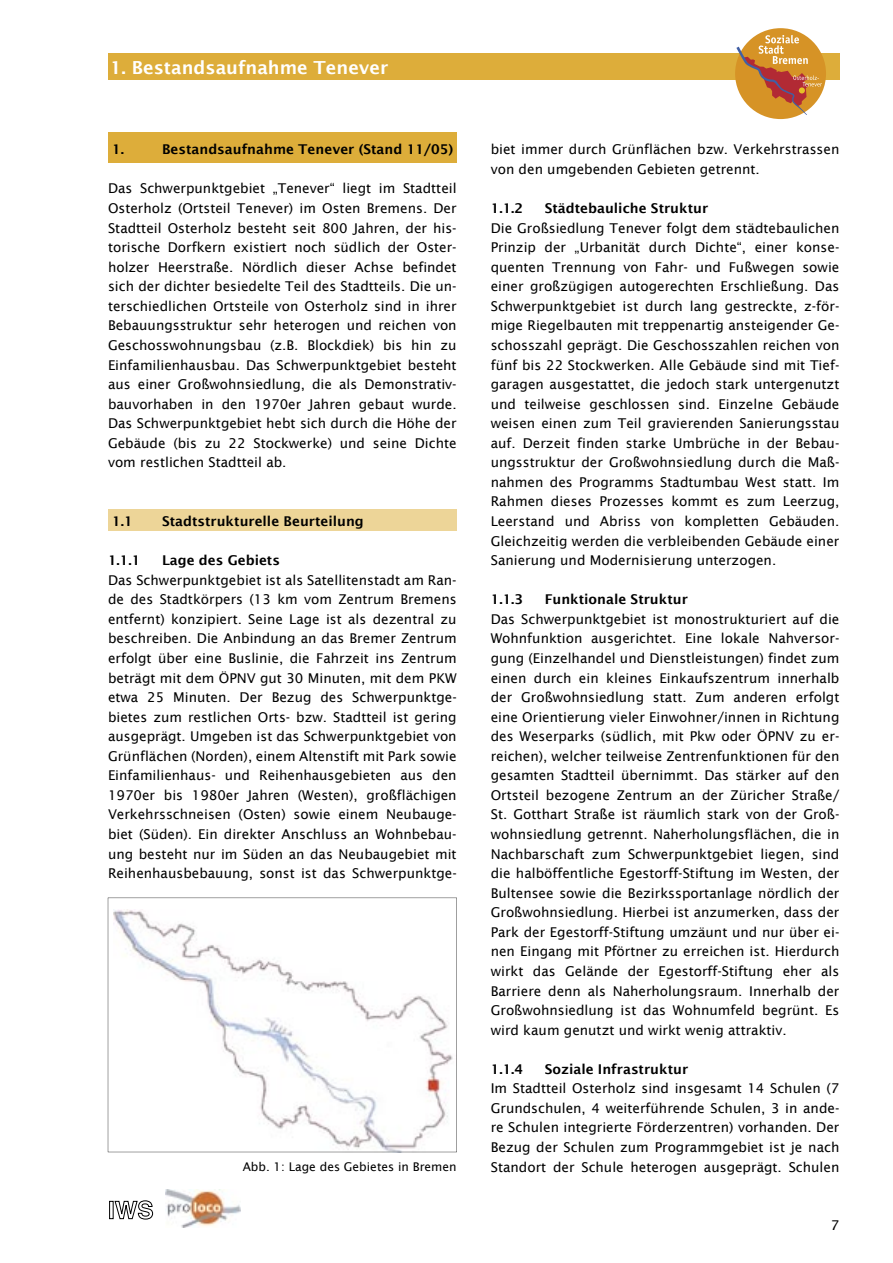
<style>
.page{position:relative;width:893px;height:1263px;background:#fff}
.page>*{position:absolute;margin:0;border:0;box-sizing:border-box;transform-origin:0 0}
.t1{font:600 18px "Lucida Sans";color:#fff}
.t2{font:13.5px/19.5px "Lucida Sans";color:#000;text-align:justify}
.t3{font:600 13.5px "Lucida Sans";color:#000}
.t4{font:12px "Lucida Sans";color:#000}
</style>
<div class="page">
<div style="left:108px;top:54px;width:731px;height:26px;background:#ddad3a"></div>
<div style="left:735px;top:28px;width:91px;height:91px;background:#d69326;border-radius:50%"></div>
<svg style="left:736px;top:35px;width:86px;height:80px"></svg>
<div style="left:109px;top:1201px;width:5px;height:18px;border:1px solid #000"></div>
<svg style="left:114px;top:1200px;width:39px;height:20px"></svg>
<img style="left:166px;top:1190px;width:75px;height:38px">
<div style="left:108px;top:133px;width:349px;height:30px;background:#ddad3a"></div>
<div style="left:108px;top:509px;width:349px;height:21px;background:#edd598"></div>
<svg style="left:108px;top:898px;width:349px;height:254px"></svg>
<h1 class="t1" style="left:110px;top:57px;width:280px">1. Bestandsaufnahme Tenever</h1>
<p class="t3" style="left:112px;top:142px;width:13px">1.</p>
<p class="t3" style="left:162px;top:142px;width:293px">Bestandsaufnahme Tenever (Stand 11/05)</p>
<p class="t2" style="left:108px;top:179px;width:350px">Das Schwerpunktgebiet „Tenever“ liegt im Stadtteil Osterholz (Ortsteil Tenever) im Osten Bremens. Der Stadtteil Osterholz besteht seit 800 Jahren, der his&shy;torische Dorfkern existiert noch südlich der Oster&shy;holzer Heerstraße. Nördlich dieser Achse befindet sich der dichter besiedelte Teil des Stadtteils. Die un&shy;terschiedlichen Ortsteile von Osterholz sind in ihrer Bebauungsstruktur sehr heterogen und reichen von Geschosswohnungsbau (z.B. Blockdiek) bis hin zu Einfamilienhausbau. Das Schwerpunktgebiet besteht aus einer Großwohnsiedlung, die als Demonstrativ&shy;bauvorhaben in den 1970er Jahren gebaut wurde.<br>Das Schwerpunktgebiet hebt sich durch die Höhe der Gebäude (bis zu 22 Stockwerke) und seine Dichte vom restlichen Stadtteil ab.</p>
<p class="t3" style="left:112px;top:513px;width:22px">1.1</p>
<p class="t3" style="left:162px;top:513px;width:203px">Stadtstrukturelle Beurteilung</p>
<p class="t3" style="left:108px;top:553px;width:34px">1.1.1</p>
<p class="t3" style="left:162px;top:553px;width:120px">Lage des Gebiets</p>
<p class="t2" style="left:108px;top:570px;width:350px">Das Schwerpunktgebiet ist als Satellitenstadt am Ran&shy;de des Stadtkörpers (13 km vom Zentrum Bremens entfernt) konzipiert. Seine Lage ist als dezentral zu beschreiben. Die Anbindung an das Bremer Zentrum erfolgt über eine Buslinie, die Fahrzeit ins Zentrum beträgt mit dem ÖPNV gut 30 Minuten, mit dem PKW etwa 25 Minuten. Der Bezug des Schwerpunktge&shy;bietes zum restlichen Orts- bzw. Stadtteil ist gering ausgeprägt. Umgeben ist das Schwerpunktgebiet von Grünflächen (Norden), einem Altenstift mit Park sowie Einfamilienhaus- und Reihenhausgebieten aus den 1970er bis 1980er Jahren (Westen), großflächigen Verkehrsschneisen (Osten) sowie einem Neubauge&shy;biet (Süden). Ein direkter Anschluss an Wohnbebau&shy;ung besteht nur im Süden an das Neubaugebiet mit Reihenhausbebauung, sonst ist das Schwerpunktge-</p>
<p class="t2" style="left:491px;top:140px;width:350px">biet immer durch Grünflächen bzw. Verkehrstrassen von den umgebenden Gebieten getrennt.</p>
<p class="t3" style="left:491px;top:200px;width:34px">1.1.2</p>
<p class="t3" style="left:545px;top:200px;width:165px">Städtebauliche Struktur</p>
<p class="t2" style="left:491px;top:218px;width:350px">Die Großsiedlung Tenever folgt dem städtebaulichen Prinzip der „Urbanität durch Dichte“, einer konse&shy;quenten Trennung von Fahr- und Fußwegen sowie einer großzügigen autogerechten Erschließung. Das Schwerpunktgebiet ist durch lang gestreckte, z-för&shy;mige Riegelbauten mit treppenartig ansteigender Ge&shy;schosszahl geprägt. Die Geschosszahlen reichen von fünf bis 22 Stockwerken. Alle Gebäude sind mit Tief&shy;garagen ausgestattet, die jedoch stark untergenutzt und teilweise geschlossen sind. Einzelne Gebäude weisen einen zum Teil gravierenden Sanierungsstau auf. Derzeit finden starke Umbrüche in der Bebau&shy;ungsstruktur der Großwohnsiedlung durch die Maß&shy;nahmen des Programms Stadtumbau West statt. Im Rahmen dieses Prozesses kommt es zum Leerzug, Leerstand und Abriss von kompletten Gebäuden.<br>Gleichzeitig werden die verbleibenden Gebäude einer Sanierung und Modernisierung unterzogen.</p>
<p class="t3" style="left:491px;top:592px;width:34px">1.1.3</p>
<p class="t3" style="left:545px;top:592px;width:145px">Funktionale Struktur</p>
<p class="t2" style="left:491px;top:609px;width:350px">Das Schwerpunktgebiet ist monostrukturiert auf die Wohnfunktion ausgerichtet. Eine lokale Nahversor&shy;gung (Einzelhandel und Dienstleistungen) findet zum einen durch ein kleines Einkaufszentrum innerhalb der Großwohnsiedlung statt. Zum anderen erfolgt eine Orientierung vieler Einwohner/innen in Richtung des Weserparks (südlich, mit Pkw oder ÖPNV zu er&shy;reichen), welcher teilweise Zentrenfunktionen für den gesamten Stadtteil übernimmt. Das stärker auf den Ortsteil bezogene Zentrum an der Züricher Straße/ St. Gotthart Straße ist räumlich stark von der Groß&shy;wohnsiedlung getrennt. Naherholungsflächen, die in Nachbarschaft zum Schwerpunktgebiet liegen, sind die halböffentliche Egestorff-Stiftung im Westen, der Bultensee sowie die Bezirkssportanlage nördlich der Großwohnsiedlung. Hierbei ist anzumerken, dass der Park der Egestorff-Stiftung umzäunt und nur über ei&shy;nen Eingang mit Pförtner zu erreichen ist. Hierdurch wirkt das Gelände der Egestorff-Stiftung eher als Barriere denn als Naherholungsraum. Innerhalb der Großwohnsiedlung ist das Wohnumfeld begrünt. Es wird kaum genutzt und wirkt wenig attraktiv.</p>
<p class="t3" style="left:491px;top:1061px;width:34px">1.1.4</p>
<p class="t3" style="left:545px;top:1061px;width:145px">Soziale Infrastruktur</p>
<p class="t2" style="left:491px;top:1079px;width:350px">Im Stadtteil Osterholz sind insgesamt 14 Schulen (7<br>Grundschulen, 4 weiterführende Schulen, 3 in ande&shy;re Schulen integrierte Förderzentren) vorhanden. Der Bezug der Schulen zum Programmgebiet ist je nach</p>
<p class="t4" style="left:243px;top:1159px;width:215px">Abb. 1: Lage des Gebietes in Bremen</p>
<p class="t2" style="left:491px;top:1157px;width:350px">Standort der Schule heterogen ausgeprägt. Schulen</p>
<p class="t2" style="left:831px;top:1216px;width:10px">7</p>
</div>
